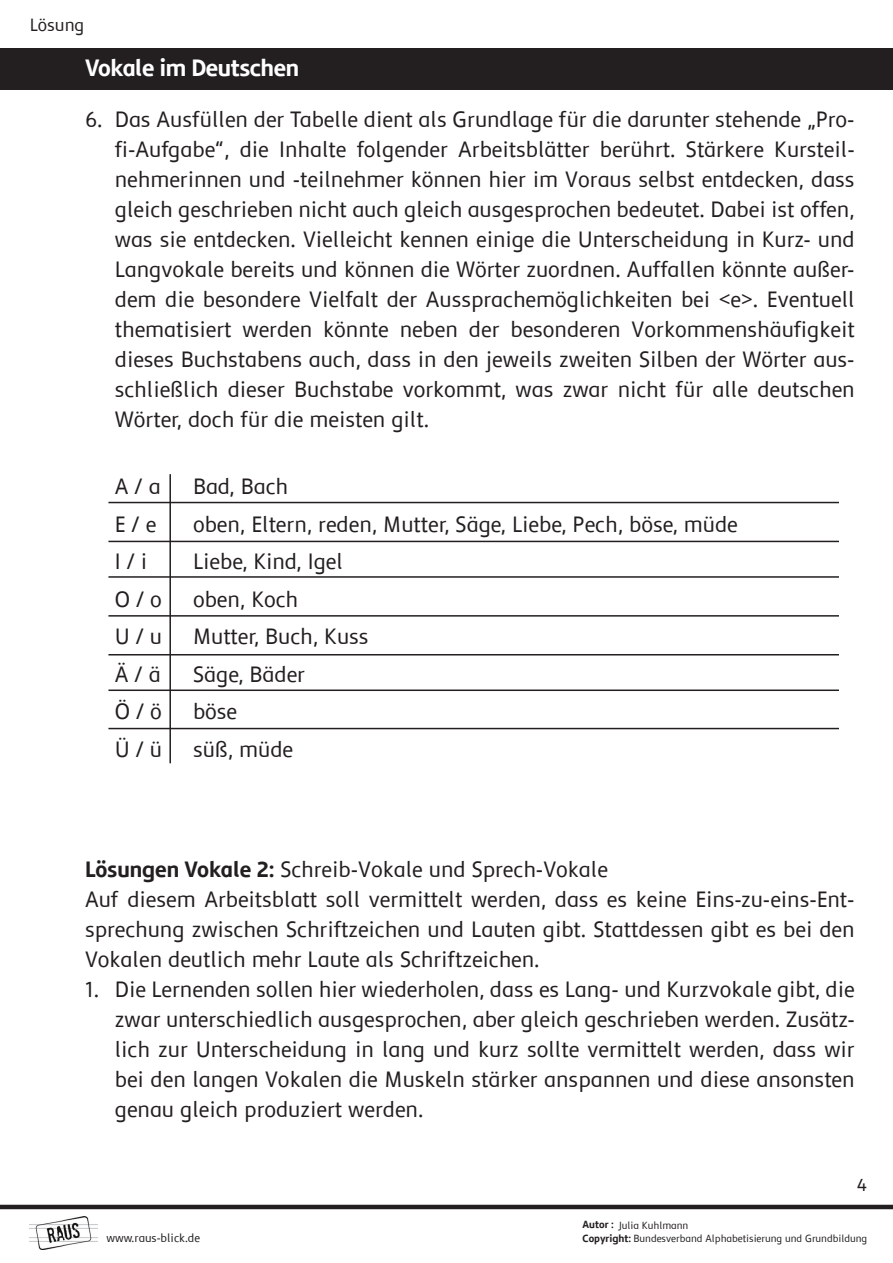
<style>
.page{position:relative;width:893px;height:1263px;background:#fff}
.page>*{position:absolute;margin:0;border:0;box-sizing:border-box;transform-origin:0 0}
.t1{font:700 24px "Semikolon Plus";letter-spacing:-.015em;color:#fff}
.t2{font:22.5px/30px "Semikolon Plus";color:#231f20;text-align:justify}
.t3{font:18px "Semikolon Plus";color:#231f20}
.t4{font:12px "Semikolon Plus";color:#231f20}
.t5{font:10.5px "Semikolon Plus";color:#231f20}
.s1{font-weight:700}
</style>
<div class="page">
<img style="left:30px;top:1216px;width:67px;height:33px">
<hr style="left:0;top:1205px;width:893px;height:4px;background:#231f20">
<div style="left:0;top:48px;width:893px;height:41px;background:#231f20"></div>
<hr style="left:169px;top:474px;width:2px;height:289px;background:#231f20">
<hr style="left:108px;top:502px;width:731px;height:1px;background:#231f20">
<hr style="left:108px;top:541px;width:731px;height:1px;background:#231f20">
<hr style="left:108px;top:576px;width:731px;height:2px;background:#231f20">
<hr style="left:108px;top:615px;width:731px;height:2px;background:#231f20">
<hr style="left:108px;top:654px;width:731px;height:1px;background:#231f20">
<hr style="left:108px;top:689px;width:731px;height:2px;background:#231f20">
<hr style="left:108px;top:728px;width:731px;height:1px;background:#231f20">
<p class="t3" style="left:30px;top:15px;width:56px">Lösung</p>
<p class="t1" style="left:85px;top:55px;width:216px">Vokale im Deutschen</p>
<p class="t2" style="left:85px;top:105px;width:19px">6.</p>
<p class="t2" style="left:115px;top:105px;width:741px">Das Ausfüllen der Tabelle dient als Grundlage für die darunter stehende „Pro&shy;fi-Aufgabe“, die Inhalte folgender Arbeitsblätter berührt. Stärkere Kursteil&shy;nehmerinnen und -teilnehmer können hier im Voraus selbst entdecken, dass gleich geschrieben nicht auch gleich ausgesprochen bedeutet. Dabei ist offen, was sie entdecken. Vielleicht kennen einige die Unterscheidung in Kurz- und Langvokale bereits und können die Wörter zuordnen. Auffallen könnte außer&shy;dem die besondere Vielfalt der Aussprachemöglichkeiten bei &lt;e&gt;. Eventuell thematisiert werden könnte neben der besonderen Vorkommenshäufigkeit dieses Buchstabens auch, dass in den jeweils zweiten Silben der Wörter aus&shy;schließlich dieser Buchstabe vorkommt, was zwar nicht für alle deutschen Wörter, doch für die meisten gilt.</p>
<p class="t2" style="left:115px;top:472px;width:47px">A / a</p>
<p class="t2" style="left:193px;top:472px;width:97px">Bad, Bach</p>
<p class="t2" style="left:115px;top:510px;width:43px">E / e</p>
<p class="t2" style="left:193px;top:510px;width:546px">oben, Eltern, reden, Mutter, Säge, Liebe, Pech, böse, müde</p>
<p class="t2" style="left:115px;top:547px;width:34px">I / i</p>
<p class="t2" style="left:193px;top:547px;width:151px">Liebe, Kind, Igel</p>
<p class="t2" style="left:115px;top:585px;width:49px">O / o</p>
<p class="t2" style="left:193px;top:585px;width:107px">oben, Koch</p>
<p class="t2" style="left:115px;top:622px;width:49px">U / u</p>
<p class="t2" style="left:193px;top:622px;width:177px">Mutter, Buch, Kuss</p>
<p class="t2" style="left:115px;top:660px;width:47px">Ä / ä</p>
<p class="t2" style="left:193px;top:660px;width:113px">Säge, Bäder</p>
<p class="t2" style="left:115px;top:697px;width:49px">Ö / ö</p>
<p class="t2" style="left:193px;top:697px;width:46px">böse</p>
<p class="t2" style="left:115px;top:735px;width:49px">Ü / ü</p>
<p class="t2" style="left:193px;top:735px;width:102px">süß, müde</p>
<p class="t2" style="left:85px;top:855px;width:771px;text-align:left"><span class="s1">Lösungen Vokale 2:</span> Schreib-Vokale und Sprech-Vokale<br>Auf diesem Arbeitsblatt soll vermittelt werden, dass es keine Eins-zu-eins-Ent&shy;sprechung zwischen Schriftzeichen und Lauten gibt. Stattdessen gibt es bei den Vokalen deutlich mehr Laute als Schriftzeichen.</p>
<p class="t2" style="left:115px;top:975px;width:741px">Die Lernenden sollen hier wiederholen, dass es Lang- und Kurzvokale gibt, die zwar unterschiedlich ausgesprochen, aber gleich geschrieben werden. Zusätz&shy;lich zur Unterscheidung in lang und kurz sollte vermittelt werden, dass wir bei den langen Vokalen die Muskeln stärker anspannen und diese ansonsten genau gleich produziert werden.</p>
<p class="t2" style="left:85px;top:975px;width:16px">1.</p>
<p class="t5" style="left:583px;top:1219px;width:107px"><span class="s1">Autor :</span> Julia Kuhlmann</p>
<p class="t3" style="left:857px;top:1175px;width:12px">4</p>
<p class="t4" style="left:107px;top:1231px;width:95px">www.raus-blick.de</p>
<p class="t5" style="left:583px;top:1232px;width:286px"><span class="s1">Copyright:</span> Bundesverband Alphabetisierung und Grundbildung</p>
</div>
